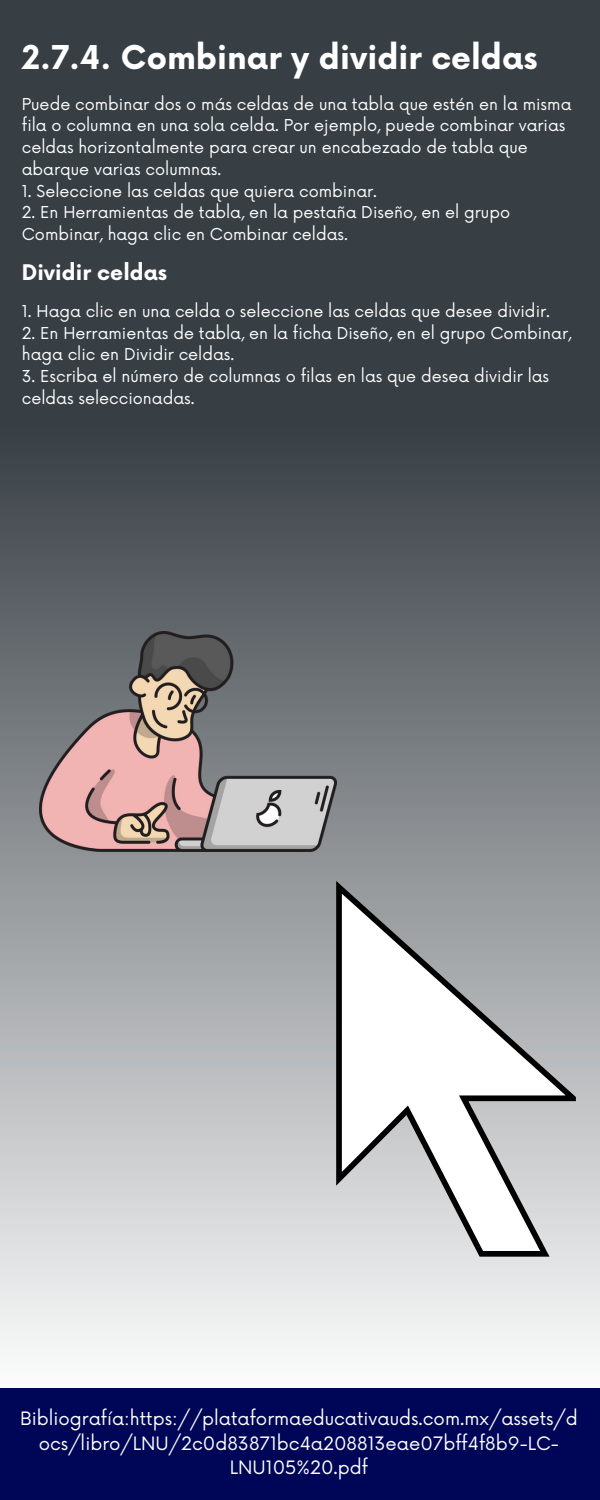
<style>
.page{position:relative;width:600px;height:1500px;background:#373e44}
.page>*{position:absolute;margin:0;border:0;box-sizing:border-box;transform-origin:0 0}
.t1{font:700 32px "Now";color:#fff}
.t2{font:700 21px "Now";color:#fff}
.t3{font:18px/24.8px "Now";color:#fff;text-align:center}
.t4{font:16px/21.8px "Now";color:#fff}
</style>
<div class="page">
<div style="left:0;top:425px;width:600px;height:975px;background:linear-gradient(to bottom,#383f45,#fefeff)"></div>
<div style="left:0;top:1388px;width:600px;height:112px;background:#000657"></div>
<svg style="left:336px;top:881px;width:240px;height:376px;background:#c6c7c8"></svg>
<img style="left:39px;top:632px;width:297px;height:219px">
<h1 class="t1" style="left:22px;top:41px;width:517px">2.7.4. Combinar y dividir celdas</h1>
<p class="t4" style="left:22px;top:94px;width:551px">Puede combinar dos o más celdas de una tabla que estén en la misma fila o columna en una sola celda. Por ejemplo, puede combinar varias celdas horizontalmente para crear un encabezado de tabla que abarque varias columnas.</p>
<p class="t4" style="left:22px;top:181px;width:357px">1. Seleccione las celdas que quiera combinar.</p>
<p class="t4" style="left:22px;top:203px;width:490px">2. En Herramientas de tabla, en la pestaña Diseño, en el grupo<br>Combinar, haga clic en Combinar celdas.</p>
<h2 class="t2" style="left:22px;top:261px;width:147px">Dividir celdas</h2>
<p class="t4" style="left:22px;top:301px;width:530px">1. Haga clic en una celda o seleccione las celdas que desee dividir.</p>
<p class="t4" style="left:22px;top:323px;width:551px">2. En Herramientas de tabla, en la ficha Diseño, en el grupo Combinar, haga clic en Dividir celdas.</p>
<p class="t4" style="left:22px;top:366px;width:529px">3. Escriba el número de columnas o filas en las que desea dividir las celdas seleccionadas.</p>
<p class="t3" style="left:20px;top:1407px;width:559px">Bibliografía:https://plataformaeducativauds.com.mx/assets/d ocs/libro/LNU/2c0d83871bc4a208813eae07bff4f8b9-LC-<br>LNU105%20.pdf</p>
</div>
